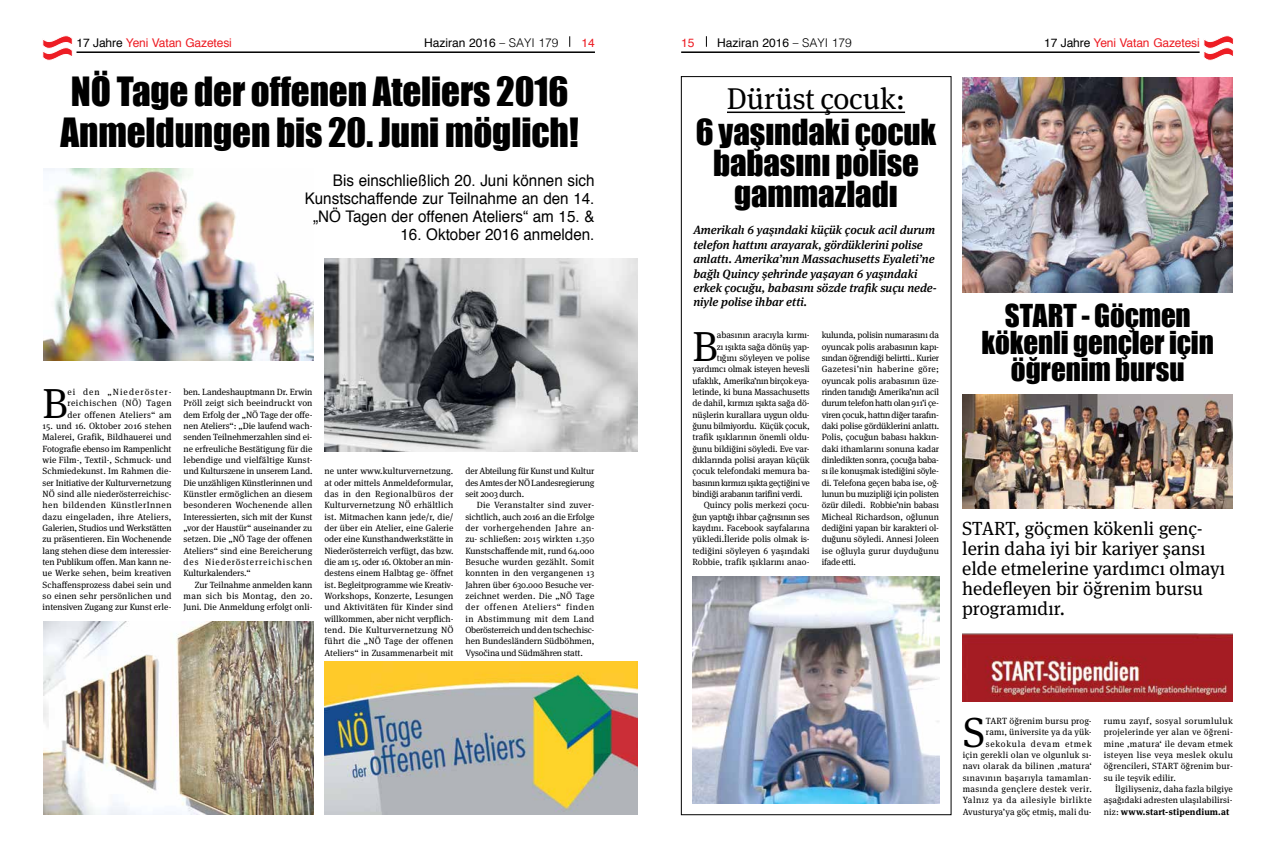
<style>
.page{position:relative;width:1276px;height:851px;background:#fff}
.page>*{position:absolute;margin:0;border:0;box-sizing:border-box;transform-origin:0 0}
.t1{font:41.9px "Meta Serif Pro";color:#000}
.t2{font:37px/41px "Impact";letter-spacing:-.005em;color:#000}
.t3{font:33px/31px "Impact";letter-spacing:-.005em;color:#000;text-align:center}
.t4{font:30px "Meta Serif Pro";letter-spacing:-.005em;color:#000}
.t5{font:29px/27px "Impact";letter-spacing:-.005em;color:#000;text-align:center}
.t6{font:19px/20px "Meta Serif Pro";color:#000}
.t7{font:16px/18px "Helvetica";color:#000;text-align:right;scale:.95 1}
.t8{font:italic 500 12px/14.4px "Meta Serif Pro";color:#000}
.t9{font:12px "Helvetica";letter-spacing:-.01em;color:#ed1d24}
.t10{font:12px "Helvetica";color:#000}
.t11{font:9px/11.3px "Meta Serif Pro";color:#000;text-align:justify}
.t12{font:9px/11.3px "Meta Serif Pro";letter-spacing:.03em;color:#000;text-align:right}
.t13{font:9px "Meta Serif Pro";letter-spacing:-.025em;color:#000}
.t14{font:9px "Meta Serif Pro";letter-spacing:-.03em;color:#000}
.s1{color:#000}
.s2{font-family:"Meta Serif Pro";font-style:italic}
.s3{font-weight:300}
.s4{font-weight:700}
</style>
<div class="page">
<hr style="left:77px;top:51px;width:518px;height:2px;background:#000">
<hr style="left:681px;top:51px;width:518px;height:2px;background:#000">
<svg style="left:42px;top:35px;width:31px;height:26px"></svg>
<svg style="left:1204px;top:35px;width:29px;height:26px"></svg>
<div style="left:681px;top:76px;width:270px;height:738px;border:1px solid #000"></div>
<hr style="left:727px;top:111px;width:178px;height:2px;background:#000">
<img style="left:692px;top:576px;width:247px;height:227px">
<img style="left:962px;top:633px;width:270px;height:68px">
<img style="left:962px;top:78px;width:270px;height:215px">
<img style="left:44px;top:169px;width:269px;height:192px">
<img style="left:44px;top:621px;width:269px;height:193px">
<img style="left:324px;top:259px;width:314px;height:192px">
<img style="left:324px;top:661px;width:314px;height:153px">
<img style="left:962px;top:395px;width:270px;height:113px">
<h3 class="t9" style="left:77px;top:33px;width:157px"><span class="s1">17 Jahre</span> Yeni Vatan Gazetesi</h3>
<h3 class="t10" style="left:424px;top:33px;width:136px">Haziran 2016 <span class="s2">–</span> <span class="s3">SAYI 179</span></h3>
<h3 class="t9" style="left:581px;top:33px;width:15px">14</h3>
<h3 class="t9" style="left:681px;top:33px;width:15px">15</h3>
<h3 class="t10" style="left:717px;top:33px;width:136px">Haziran 2016 <span class="s2">–</span> <span class="s3">SAYI 179</span></h3>
<h3 class="t9" style="left:1044px;top:33px;width:157px"><span class="s1">17 Jahre</span> Yeni Vatan Gazetesi</h3>
<h2 class="t2" style="left:61px;top:70px;width:520px">NÖ Tage der offenen Ateliers 2016<br>Anmeldungen bis 20. Juni möglich!</h2>
<h3 class="t7" style="left:305px;top:171px;width:306px">Bis einschließlich 20. Juni können sich<br>Kunstschaffende zur Teilnahme an den 14. „NÖ Tagen der offenen Ateliers“ am 15. &amp;</h3>
<h3 class="t7" style="left:400px;top:225px;width:206px">16. Oktober 2016 anmelden.</h3>
<h1 class="t1" style="left:43px;top:372px;width:27px">B</h1>
<p class="t11" style="left:67px;top:385px;width:106px">ei den „Niederöster&shy;reichischen (NÖ) Tagen der offenen Ateliers“ am</p>
<p class="t11" style="left:43px;top:419px;width:130px">15. und 16. Oktober 2016 stehen Malerei, Grafik, Bildhauerei und Fotografie ebenso im Rampenlicht wie Film-, Textil-, Schmuck- und Schmiedekunst. Im Rahmen die&shy;ser Initiative der Kulturvernetzung NÖ sind alle niederösterreichisc&shy;hen bildenden KünstlerInnen dazu eingeladen, ihre Ateliers, Galerien, Studios und Werkstätten zu präsentieren. Ein Wochenende lang stehen diese dem interessier&shy;ten Publikum offen. Man kann ne&shy;ue Werke sehen, beim kreativen Schaffensprozess dabei sein und so einen sehr persönlichen und intensiven Zugang zur Kunst erle-</p>
<p class="t11" style="left:184px;top:385px;width:130px">ben. Landeshauptmann Dr. Erwin Pröll zeigt sich beeindruckt von dem Erfolg der „NÖ Tage der offe&shy;nen Ateliers“: „Die laufend wach&shy;senden Teilnehmerzahlen sind ei&shy;ne erfreuliche Bestätigung für die lebendige und vielfältige Kunst&shy;und Kulturszene in unserem Land.<br>Die unzähligen Künstlerinnen und Künstler ermöglichen an diesem besonderen Wochenende allen Interessierten, sich mit der Kunst „vor der Haustür“ auseinander zu setzen. Die „NÖ Tage der offenen Ateliers“ sind eine Bereicherung des Niederösterreichischen Kulturkalenders.“</p>
<p class="t11" style="left:184px;top:578px;width:130px;text-indent:11px">Zur Teilnahme anmelden kann man sich bis Montag, den 20.<br>Juni. Die Anmeldung erfolgt onli-</p>
<p class="t11" style="left:324px;top:465px;width:131px">ne unter www.kulturvernetzung. at oder mittels Anmeldeformular, das in den Regionalbüros der Kulturvernetzung NÖ erhältlich ist. Mitmachen kann jede/r, die/ der über ein Atelier, eine Galerie oder eine Kunsthandwerkstätte in Niederösterreich verfügt, das bzw. die am 15. oder 16. Oktober an min&shy;destens einem Halbtag ge- öffnet ist. Begleitprogramme wie Kreativ-Workshops, Konzerte, Lesungen und Aktivitäten für Kinder sind willkommen, aber nicht verpflich&shy;tend. Die Kulturvernetzung NÖ führt die „NÖ Tage der offenen Ateliers“ in Zusammenarbeit mit</p>
<p class="t11" style="left:465px;top:465px;width:130px">der Abteilung für Kunst und Kultur des Amtes der NÖ Landesregierung seit 2003 durch.</p>
<p class="t11" style="left:465px;top:499px;width:130px;text-indent:11px">Die Veranstalter sind zuver&shy;sichtlich, auch 2016 an die Erfolge der vorhergehenden Jahre an&shy;zu- schließen: 2015 wirkten 1.350<br>Kunstschaffende mit, rund 64.000<br>Besuche wurden gezählt. Somit konnten in den vergangenen 13<br>Jahren über 630.000 Besuche ver&shy;zeichnet werden. Die „NÖ Tage der offenen Ateliers“ finden in Abstimmung mit dem Land Oberösterreich und den tschechisc&shy;hen Bundesländern Südböhmen, Vysočina und Südmähren statt.</p>
<h3 class="t4" style="left:727px;top:77px;width:180px">Dürüst çocuk:</h3>
<h3 class="t3" style="left:696px;top:116px;width:242px">6 yaşındaki çocuk babasını polise gammazladı</h3>
<p class="t8" style="left:693px;top:222px;width:245px">Amerikalı 6 yaşındaki küçük çocuk acil durum telefon hattını arayarak, gördüklerini polise anlattı. Amerika’nın Massachusetts Eyaleti’ne bağlı Quincy şehrinde yaşayan 6 yaşındaki erkek çocuğu, babasını sözde trafik suçu nede&shy;niyle polise ihbar etti.</p>
<h1 class="t1" style="left:692px;top:316px;width:27px">B</h1>
<p class="t11" style="left:717px;top:329px;width:94px">abasının aracıyla kırmı-</p>
<p class="t11" style="left:717px;top:340px;width:94px">zı ışıkta sağa dönüş yap-</p>
<p class="t11" style="left:717px;top:351px;width:94px">tığını söyleyen ve polise</p>
<p class="t11" style="left:692px;top:363px;width:119px">yardımcı olmak isteyen hevesli</p>
<p class="t13" style="left:692px;top:374px;width:119px">ufaklık, Amerika’nın birçok eya-</p>
<p class="t11" style="left:692px;top:385px;width:119px">letinde, ki buna Massachusetts</p>
<p class="t11" style="left:692px;top:397px;width:119px">de dahil, kırmızı ışıkta sağa dö-</p>
<p class="t11" style="left:692px;top:408px;width:119px">nüşlerin kurallara uygun oldu-</p>
<p class="t13" style="left:692px;top:419px;width:119px">ğunu bilmiyordu. Küçük çocuk,</p>
<p class="t11" style="left:692px;top:431px;width:119px">trafik ışıklarının önemli oldu-</p>
<p class="t11" style="left:692px;top:442px;width:119px">ğunu bildiğini söyledi. Eve var-</p>
<p class="t11" style="left:692px;top:453px;width:119px">dıklarında polisi arayan küçük</p>
<p class="t11" style="left:692px;top:465px;width:119px">çocuk telefondaki memura ba-</p>
<p class="t14" style="left:692px;top:476px;width:119px">basının kırmızı ışıkta geçtiğini ve</p>
<p class="t13" style="left:692px;top:487px;width:112px">bindiği arabanın tarifini verdi.</p>
<p class="t11" style="left:704px;top:499px;width:107px">Quincy polis merkezi çocu-</p>
<p class="t11" style="left:692px;top:510px;width:119px">ğun yaptığı ihbar çağrısının ses</p>
<p class="t11" style="left:692px;top:521px;width:119px">kaydını. Facebook sayfalarına</p>
<p class="t11" style="left:692px;top:533px;width:119px">yükledi.İleride polis olmak is-</p>
<p class="t11" style="left:692px;top:544px;width:119px">tediğini söyleyen 6 yaşındaki</p>
<p class="t11" style="left:692px;top:555px;width:119px">Robbie, trafik ışıklarını anao-</p>
<p class="t11" style="left:822px;top:329px;width:119px">kulunda, polisin numarasını da oyuncak polis arabasının kapı&shy;sından öğrendiği belirtti.. Kurier Gazetesi’nin haberine göre; oyuncak polis arabasının üze&shy;rinden tanıdığı Amerika’nın acil durum telefon hattı olan 911’i çe&shy;viren çocuk, hattın diğer tarafın&shy;daki polise gördüklerini anlattı.<br>Polis, çocuğun babası hakkın&shy;daki ithamlarını sonuna kadar dinledikten sonra, çocuğa baba&shy;sı ile konuşmak istediğini söyle&shy;di. Telefona geçen baba ise, oğ&shy;lunun bu muzipliği için polisten özür diledi. Robbie’nin babası Micheal Richardson, oğlunun dediğini yapan bir karakteri ol&shy;duğunu söyledi. Annesi Joleen ise oğluyla gurur duyduğunu ifade etti.</p>
<h3 class="t5" style="left:981px;top:301px;width:234px">START - Göçmen kökenli gençler için öğrenim bursu</h3>
<h3 class="t6" style="left:962px;top:517px;width:264px">START, göçmen kökenli genç&shy;lerin daha iyi bir kariyer şansı elde etmelerine yardımcı olmayı hedefleyen bir öğrenim bursu programıdır.</h3>
<h1 class="t1" style="left:962px;top:701px;width:24px">S</h1>
<p class="t12" style="left:962px;top:714px;width:131px">TART öğrenim bursu prog&shy;ramı, üniversite ya da yük&shy;sekokula devam etmek<br>için gerekli olan ve olgunluk sı&shy;navı olarak da bilinen ‚matura‘ sınavının başarıyla tamamlan&shy;masında gençlere destek verir.<br>Yalnız ya da ailesiyle birlikte<br>Avusturya’ya göç etmiş, mali du-</p>
<p class="t11" style="left:1103px;top:714px;width:131px">rumu zayıf, sosyal sorumluluk projelerinde yer alan ve öğreni&shy;mine ‚matura‘ ile devam etmek isteyen lise veya meslek okulu öğrencileri, START öğrenim bur&shy;su ile teşvik edilir.</p>
<p class="t11" style="left:1103px;top:782px;width:131px;text-indent:11px">İlgiliyseniz, daha fazla bilgiye aşağıdaki adresten ulaşılabilirsi&shy;niz: <span class="s4">www.start-stipendium.at</span></p>
</div>
